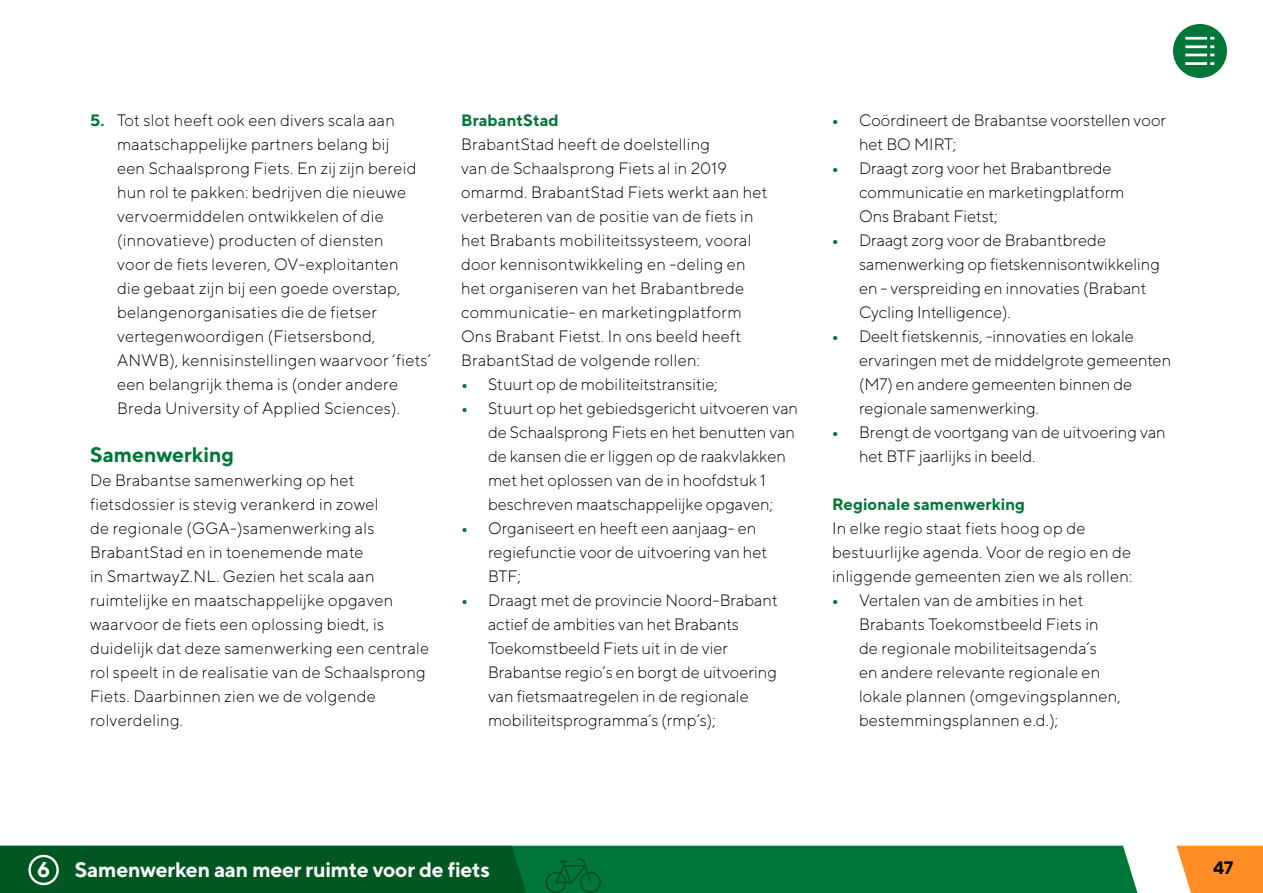
<style>
.page{position:relative;width:1263px;height:893px;background:#fff}
.page>*{position:absolute;margin:0;border:0;box-sizing:border-box;transform-origin:0 0}
.t1{font:700 21px "TT Norms";letter-spacing:-.01em;color:#fff}
.Subkop_H2{font:700 21px "TT Norms";color:#007739}
.t2{font:700 18px "TT Norms";color:#000}
.t3{font:300 16.5px/24px "TT Norms";letter-spacing:.015em;color:#000}
.Subkop_H3{font:700 16.5px "TT Norms";letter-spacing:.005em;color:#007739}
.s1{font-weight:700;color:#007739}
.s2{font-size:21.3px}
</style>
<div class="page">
<div style="left:526px;top:846px;width:611px;height:47px;background:#007739"></div>
<svg style="left:1176px;top:846px;width:87px;height:47px;background:#ff9738"></svg>
<div style="left:0;top:846px;width:526px;height:47px;background:#005722"></div>
<div style="left:28px;top:855px;width:31px;height:30px;border:2px solid #fff;border-radius:50%"></div>
<svg style="left:545px;top:859px;width:56px;height:34px;background:#006e33"></svg>
<div style="left:1173px;top:24px;width:54px;height:54px;background:#007739;border-radius:50%"></div>
<hr style="left:1185px;top:37px;width:22px;height:3px;background:#fff">
<hr style="left:1185px;top:54px;width:22px;height:2px;background:#fff">
<hr style="left:1185px;top:45px;width:22px;height:3px;background:#fff">
<svg style="left:1210px;top:37px;width:4px;height:11px"></svg>
<hr style="left:1185px;top:62px;width:22px;height:3px;background:#fff">
<svg style="left:1210px;top:62px;width:4px;height:3px"></svg>
<p class="t3" style="left:117px;top:108px;width:316px;text-indent:-27px"><span class="s1">5.</span> Tot slot heeft ook een divers scala aan maatschappelijke partners belang bij<br>een Schaalsprong Fiets. En zij zijn bereid hun rol te pakken: bedrijven die nieuwe vervoermiddelen ontwikkelen of die (innovatieve) producten of diensten<br>voor de fiets leveren, OV-exploitanten<br>die gebaat zijn bij een goede overstap, belangenorganisaties die de fietser vertegenwoordigen (Fietsersbond, ANWB), kennisinstellingen waarvoor ‘fiets’ een belangrijk thema is (onder andere Breda University of Applied Sciences).</p>
<h2 class="Subkop_H2" style="left:90px;top:441px;width:146px">Samenwerking</h2>
<p class="t3" style="left:90px;top:468px;width:341px">De Brabantse samenwerking op het fietsdossier is stevig verankerd in zowel<br>de regionale (GGA-)samenwerking als BrabantStad en in toenemende mate<br>in SmartwayZ.NL. Gezien het scala aan ruimtelijke en maatschappelijke opgaven waarvoor de fiets een oplossing biedt, is duidelijk dat deze samenwerking een centrale rol speelt in de realisatie van de Schaalsprong Fiets. Daarbinnen zien we de volgende rolverdeling.</p>
<h3 class="Subkop_H3" style="left:461px;top:110px;width:99px">BrabantStad</h3>
<p class="t3" style="left:461px;top:132px;width:308px">BrabantStad heeft de doelstelling<br>van de Schaalsprong Fiets al in 2019 omarmd. BrabantStad Fiets werkt aan het verbeteren van de positie van de fiets in het Brabants mobiliteitssysteem, vooral door kennisontwikkeling en -deling en het organiseren van het Brabantbrede communicatie- en marketingplatform Ons Brabant Fietst. In ons beeld heeft BrabantStad de volgende rollen:</p>
<p class="t3" style="left:461px;top:372px;width:258px"><span class="s1">•</span> Stuurt op de mobiliteitstransitie;</p>
<p class="t3" style="left:488px;top:396px;width:312px;text-indent:-27px"><span class="s1">•</span> Stuurt op het gebiedsgericht uitvoeren van de Schaalsprong Fiets en het benutten van de kansen die er liggen op de raakvlakken met het oplossen van de in hoofdstuk 1 beschreven maatschappelijke opgaven;</p>
<p class="t3" style="left:488px;top:516px;width:281px;text-indent:-27px"><span class="s1">•</span> Organiseert en heeft een aanjaag- en regiefunctie voor de uitvoering van het<br>BTF;</p>
<p class="t3" style="left:488px;top:588px;width:291px;text-indent:-27px"><span class="s1">•</span> Draagt met de provincie Noord-Brabant actief de ambities van het Brabants Toekomstbeeld Fiets uit in de vier Brabantse regio’s en borgt de uitvoering van fietsmaatregelen in de regionale mobiliteitsprogramma’s (rmp’s);</p>
<p class="t3" style="left:859px;top:108px;width:309px;text-indent:-27px"><span class="s1">•</span> Coördineert de Brabantse voorstellen voor het BO MIRT;</p>
<p class="t3" style="left:859px;top:156px;width:267px;text-indent:-27px"><span class="s1">•</span> Draagt zorg voor het Brabantbrede communicatie en marketingplatform<br>Ons Brabant Fietst;</p>
<p class="t3" style="left:859px;top:228px;width:303px;text-indent:-27px"><span class="s1">•</span> Draagt zorg voor de Brabantbrede samenwerking op fietskennisontwikkeling en - verspreiding en innovaties (Brabant Cycling Intelligence).</p>
<p class="t3" style="left:859px;top:324px;width:314px;text-indent:-27px"><span class="s1">•</span> Deelt fietskennis, -innovaties en lokale ervaringen met de middelgrote gemeenten (M7) en andere gemeenten binnen de regionale samenwerking.</p>
<p class="t3" style="left:859px;top:420px;width:308px;text-indent:-27px"><span class="s1">•</span> Brengt de voortgang van de uitvoering van het BTF jaarlijks in beeld.</p>
<h3 class="Subkop_H3" style="left:832px;top:494px;width:195px">Regionale samenwerking</h3>
<p class="t3" style="left:832px;top:516px;width:302px">In elke regio staat fiets hoog op de bestuurlijke agenda. Voor de regio en de inliggende gemeenten zien we als rollen:</p>
<p class="t3" style="left:859px;top:588px;width:263px;text-indent:-27px"><span class="s1">•</span> Vertalen van de ambities in het Brabants Toekomstbeeld Fiets in de regionale mobiliteitsagenda’s<br>en andere relevante regionale en lokale plannen (omgevingsplannen, bestemmingsplannen e.d.);</p>
<p class="t1" style="left:37px;top:856px;width:454px"><span class="s2">6</span> Samenwerken aan meer ruimte voor de fiets</p>
<p class="t2" style="left:1213px;top:856px;width:22px">47</p>
</div>
